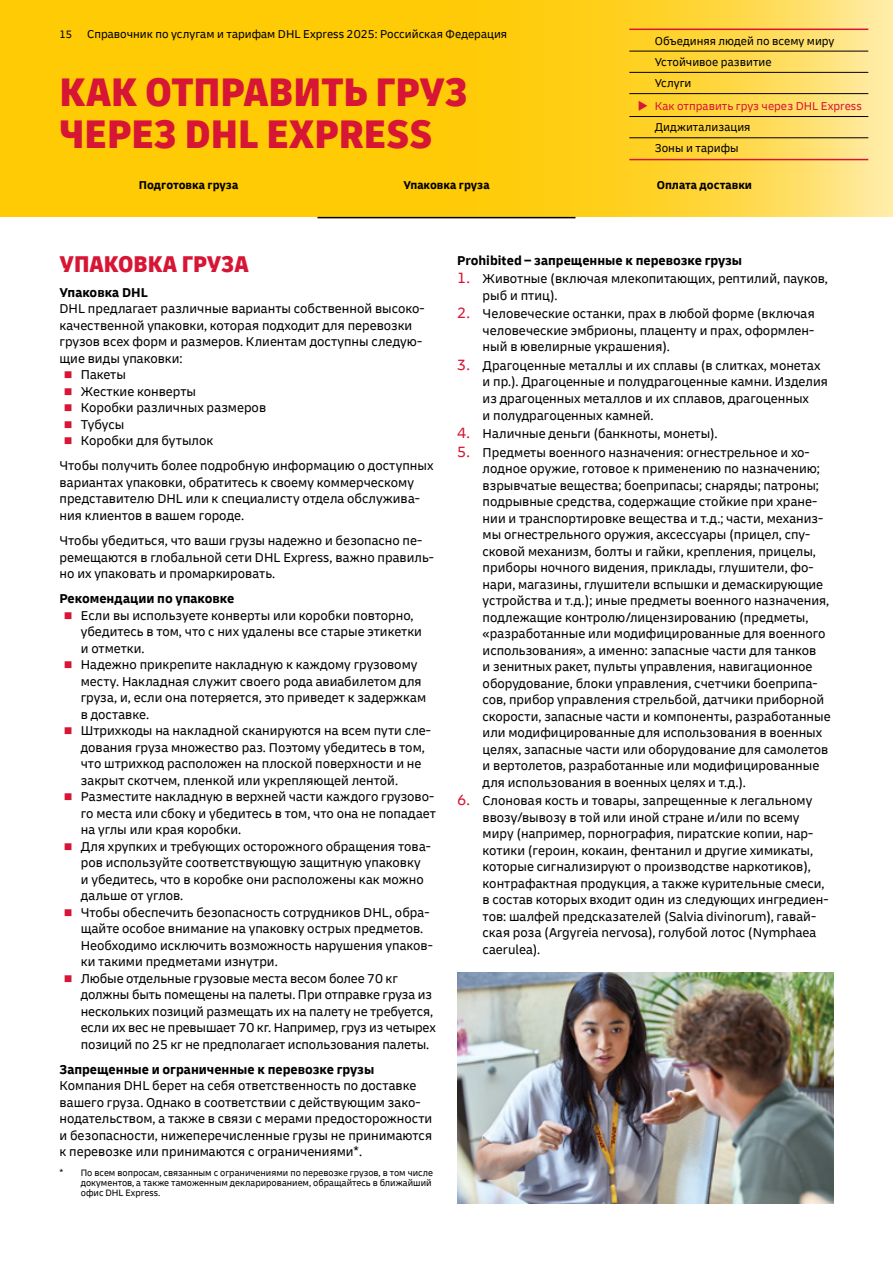
<style>
.page{position:relative;width:893px;height:1263px;background:#fff}
.page>*{position:absolute;margin:0;border:0;box-sizing:border-box;transform-origin:0 0}
.t1{font:900 condensed 42px/42px "Delivery";color:#d71635}
.t2{font:900 condensed 24px "Delivery";color:#d71635}
.t3{font:13.5px/16.5px "Delivery";color:#000}
.t4{font:700 13.5px "Delivery";color:#000}
.t5{font:12px/21.3px "Delivery";color:#000}
.t6{font:12px/21.3px "Delivery";color:#d71635}
.t7{font:700 12px "Delivery";color:#000}
.t8{font:9.75px/9.8px "Delivery";color:#000}
.s1{font-size:11.25px}
.s2{color:#000}
.s3{font-size:15.6px;color:#d71635}
</style>
<div class="page">
<svg style="left:0;top:0;width:893px;height:217px;background:#fecf20"></svg>
<hr style="left:629px;top:29px;width:239px;height:1px;background:#d71635">
<hr style="left:629px;top:51px;width:239px;height:1px;background:#000">
<hr style="left:629px;top:72px;width:239px;height:1px;background:#000">
<hr style="left:629px;top:93px;width:239px;height:1px;background:#000">
<hr style="left:629px;top:116px;width:239px;height:1px;background:#000">
<hr style="left:629px;top:138px;width:239px;height:1px;background:#000">
<hr style="left:629px;top:159px;width:239px;height:1px;background:#d71635">
<hr style="left:317px;top:217px;width:258px;height:1px;background:#000">
<img style="left:457px;top:972px;width:376px;height:231px">
<p class="t5" style="left:60px;top:24px;width:449px"><span class="s1">15</span> Справочник по услугам и тарифам DHL Express 2025: Российская Федерация</p>
<h1 class="t1" style="left:60px;top:71px;width:410px">КАК ОТПРАВИТЬ ГРУЗ<br>ЧЕРЕЗ DHL EXPRESS</h1>
<p class="t5" style="left:655px;top:30px;width:181px">Объединяя людей по всему миру<br>Устойчивое развитие<br>Услуги</p>
<p class="t6" style="left:655px;top:95px;width:209px;text-indent:-17px">◆ Как отправить груз через DHL Express<br><span class="s2">Диджитализация<br>Зоны и тарифы</span></p>
<p class="t7" style="left:139px;top:178px;width:101px">Подготовка груза</p>
<p class="t7" style="left:403px;top:178px;width:88px">Упаковка груза</p>
<p class="t7" style="left:657px;top:178px;width:97px">Оплата доставки</p>
<h2 class="t2" style="left:60px;top:249px;width:191px">УПАКОВКА ГРУЗА</h2>
<p class="t4" style="left:60px;top:284px;width:90px">Упаковка DHL</p>
<p class="t3" style="left:60px;top:301px;width:367px">DHL предлагает различные варианты собственной высоко-</p>
<p class="t3" style="left:60px;top:317px;width:354px">качественной упаковки, которая подходит для перевозки</p>
<p class="t3" style="left:60px;top:334px;width:364px">грузов всех форм и размеров. Клиентам доступны следую-</p>
<p class="t3" style="left:60px;top:350px;width:125px">щие виды упаковки:</p>
<p class="t3" style="left:81px;top:367px;width:47px">Пакеты</p>
<p class="t3" style="left:81px;top:383px;width:117px">Жесткие конверты</p>
<p class="t3" style="left:81px;top:400px;width:187px">Коробки различных размеров</p>
<p class="t3" style="left:81px;top:416px;width:45px">Тубусы</p>
<p class="t3" style="left:81px;top:433px;width:134px">Коробки для бутылок</p>
<p class="t3" style="left:60px;top:458px;width:375px">Чтобы получить более подробную информацию о доступных вариантах упаковки, обратитесь к своему коммерческому представителю DHL или к специалисту отдела обслужива&shy;ния клиентов в вашем городе.</p>
<p class="t3" style="left:60px;top:532px;width:376px">Чтобы убедиться, что ваши грузы надежно и безопасно пе&shy;ремещаются в глобальной сети DHL Express, важно правиль&shy;но их упаковать и промаркировать.</p>
<p class="t4" style="left:60px;top:590px;width:176px">Рекомендации по упаковке</p>
<p class="t3" style="left:81px;top:607px;width:357px">Если вы используете конверты или коробки повторно, убедитесь в том, что с них удалены все старые этикетки<br>и отметки.<br>Надежно прикрепите накладную к каждому грузовому месту. Накладная служит своего рода авиабилетом для груза, и, если она потеряется, это приведет к задержкам в доставке.<br>Штрихкоды на накладной сканируются на всем пути сле&shy;дования груза множество раз. Поэтому убедитесь в том, что штрихкод расположен на плоской поверхности и не закрыт скотчем, пленкой или укрепляющей лентой.<br>Разместите накладную в верхней части каждого грузово&shy;го места или сбоку и убедитесь в том, что она не попадает на углы или края коробки.<br>Для хрупких и требующих осторожного обращения това&shy;ров используйте соответствующую защитную упаковку<br>и убедитесь, что в коробке они расположены как можно дальше от углов.<br>Чтобы обеспечить безопасность сотрудников DHL, обра&shy;щайте особое внимание на упаковку острых предметов.<br>Необходимо исключить возможность нарушения упаков&shy;ки такими предметами изнутри.<br>Любые отдельные грузовые места весом более 70 кг должны быть помещены на палеты. При отправке груза из нескольких позиций размещать их на палету не требуется, если их вес не превышает 70 кг. Например, груз из четырех позиций по 25 кг не предполагает использования палеты.</p>
<p class="t4" style="left:60px;top:1060px;width:316px">Запрещенные и ограниченные к перевозке грузы</p>
<p class="t3" style="left:60px;top:1077px;width:374px">Компания DHL берет на себя ответственность по доставке вашего груза. Однако в соответствии с действующим зако&shy;нодательством, а также в связи с мерами предосторожности и безопасности, нижеперечисленные грузы не принимаются к перевозке или принимаются с ограничениями*.</p>
<p class="t8" style="left:81px;top:1168px;width:354px;text-indent:-21px">* По всем вопросам, связанным с ограничениями по перевозке грузов, в том числе документов, а также таможенным декларированием, обращайтесь в ближайший офис DHL Express.</p>
<p class="t4" style="left:457px;top:252px;width:287px">Prohibited – запрещенные к перевозке грузы</p>
<p class="t3" style="left:483px;top:270px;width:347px;text-indent:-26px"><span class="s3">1.</span> Животные (включая млекопитающих, рептилий, пауков, рыб и птиц).</p>
<p class="t3" style="left:483px;top:306px;width:334px;text-align:justify;text-indent:-26px"><span class="s3">2.</span> Человеческие останки, прах в любой форме (включая человеческие эмбрионы, плаценту и прах, оформлен&shy;ный в ювелирные украшения).</p>
<p class="t3" style="left:483px;top:357px;width:347px;text-indent:-26px"><span class="s3">3.</span> Драгоценные металлы и их сплавы (в слитках, монетах и пр.). Драгоценные и полудрагоценные камни. Изделия из драгоценных металлов и их сплавов, драгоценных<br>и полудрагоценных камней.</p>
<p class="t3" style="left:457px;top:425px;width:262px"><span class="s3">4.</span> Наличные деньги (банкноты, монеты).</p>
<p class="t3" style="left:483px;top:444px;width:350px;text-indent:-26px"><span class="s3">5.</span> Предметы военного назначения: огнестрельное и хо&shy;лодное оружие, готовое к применению по назначению; взрывчатые вещества; боеприпасы; снаряды; патроны; подрывные средства, содержащие стойкие при хране&shy;нии и транспортировке вещества и т.д.; части, механиз&shy;мы огнестрельного оружия, аксессуары (прицел, спу&shy;сковой механизм, болты и гайки, крепления, прицелы, приборы ночного видения, приклады, глушители, фо&shy;нари, магазины, глушители вспышки и демаскирующие устройства и т.д.); иные предметы военного назначения, подлежащие контролю/лицензированию (предметы, «разработанные или модифицированные для военного использования», а именно: запасные части для танков<br>и зенитных ракет, пульты управления, навигационное оборудование, блоки управления, счетчики боеприпа&shy;сов, прибор управления стрельбой, датчики приборной скорости, запасные части и компоненты, разработанные или модифицированные для использования в военных целях, запасные части или оборудование для самолетов и вертолетов, разработанные или модифицированные для использования в военных целях и т.д.).</p>
<p class="t3" style="left:483px;top:793px;width:347px;text-indent:-26px"><span class="s3">6.</span> Слоновая кость и товары, запрещенные к легальному ввозу/вывозу в той или иной стране и/или по всему миру (например, порнография, пиратские копии, нар&shy;котики (героин, кокаин, фентанил и другие химикаты, которые сигнализируют о производстве наркотиков), контрафактная продукция, а также курительные смеси, в состав которых входит один из следующих ингредиен&shy;тов: шалфей предсказателей (Salvia divinorum), гавай&shy;ская роза (Argyreia nervosa), голубой лотос (Nymphaea caerulea).</p>
</div>
